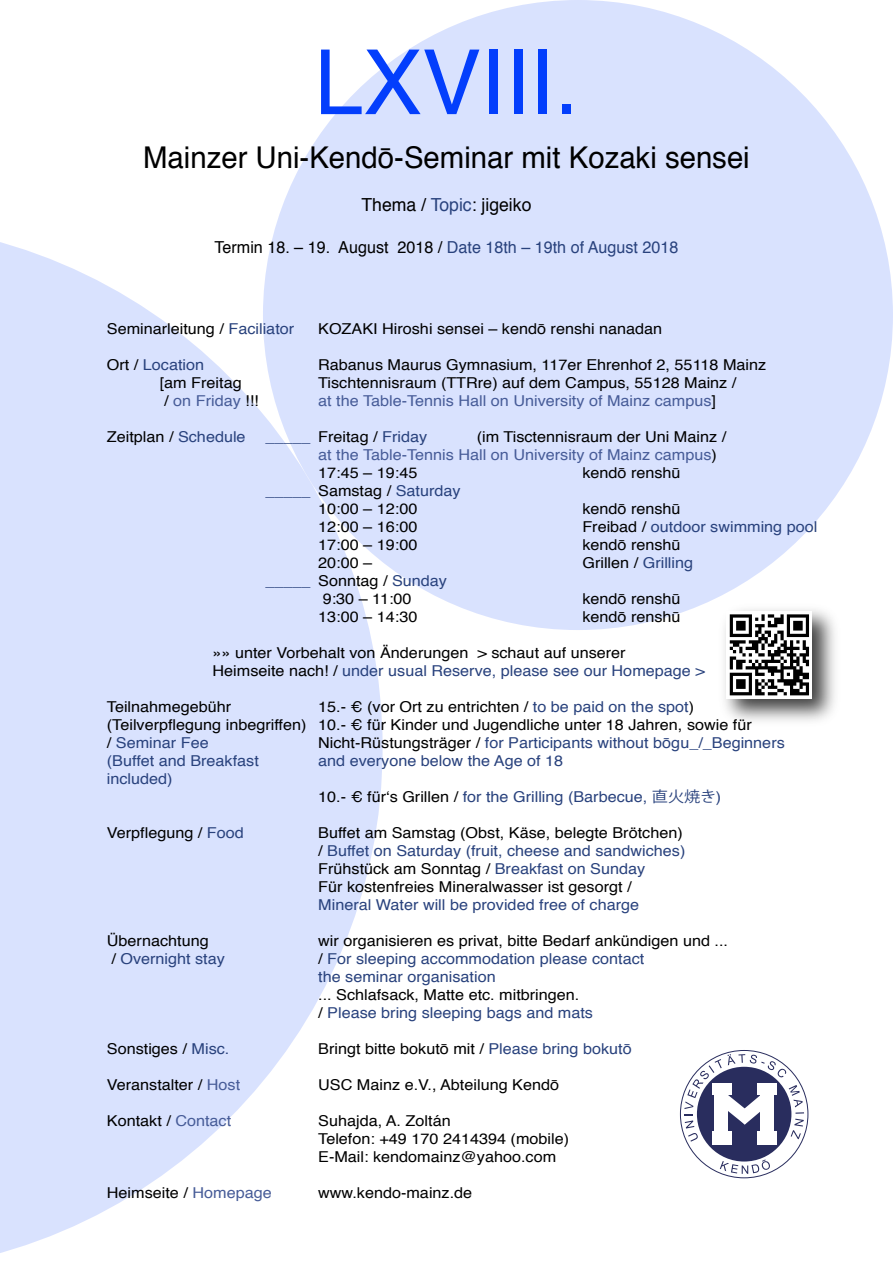
<style>
.page{position:relative;width:893px;height:1263px;background:#fff}
.page>*{position:absolute;margin:0;border:0;box-sizing:border-box;transform-origin:0 0}
.t1{font:90px "Helvetica";color:#033efc}
.t2{font:30px "Helvetica";color:#000}
.t3{font:18px "Helvetica";color:#000}
.t4{font:16.5px "Helvetica";color:#29427d}
.t5{font:15px/18px "Helvetica";color:#000;scale:1.08 1}
.t6{font:15px/18px "Helvetica";color:#29427d;scale:1.08 1}
.t7{font:15px/18px "Helvetica";color:#475c98;scale:1.08 1}
.s1{color:#29427d}
.s2{color:#000}
.s3{font-family:"Koz Go Pro"}
.s4{color:#475c98}
</style>
<div class="page">
<svg style="left:0;top:223px;width:383px;height:1030px;fill:#d9e2fe"></svg>
<div style="left:263px;top:0;width:630px;height:630px;background:#d9e2fe;border-radius:50%"></div>
<img style="left:724px;top:609px;width:111px;height:112px">
<svg style="left:727px;top:611px;width:85px;height:88px"></svg>
<svg style="left:730px;top:614px;width:79px;height:81px"></svg>
<svg style="left:680px;top:1050px;width:128px;height:128px"></svg>
<div style="left:697px;top:1067px;width:94px;height:94px;background:#292d5e;border-radius:50%"></div>
<svg style="left:720px;top:1159px;width:50px;height:15px"></svg>
<div style="left:712px;top:1131px;width:19px;height:13px;background:#fff"></div>
<div style="left:758px;top:1131px;width:19px;height:13px;background:#fff"></div>
<svg style="left:684px;top:1054px;width:120px;height:88px"></svg>
<h1 class="t1" style="left:314px;top:13px;width:266px">LXVIII.</h1>
<h2 class="t2" style="left:143px;top:134px;width:608px">Mainzer Uni-Kendō-Seminar mit Kozaki sensei</h2>
<p class="t3" style="left:361px;top:191px;width:171px">Thema / <span class="s1">Topic</span>: jigeiko</p>
<p class="t4" style="left:214px;top:234px;width:465px"><span class="s2">Termin 18. – 19. August 2018 /</span> Date 18th – 19th of August 2018</p>
<p class="t5" style="left:107px;top:320px;width:175px">Seminarleitung / <span class="s1">Faciliator</span></p>
<p class="t5" style="left:318px;top:320px;width:320px">KOZAKI Hiroshi sensei – kendō renshi nanadan</p>
<p class="t6" style="left:107px;top:356px;width:92px"><span class="s2">Ort /</span> Location</p>
<p class="t5" style="left:318px;top:356px;width:416px">Rabanus Maurus Gymnasium, 117er Ehrenhof 2, 55118 Mainz</p>
<p class="t5" style="left:160px;top:374px;width:77px">[am Freitag</p>
<p class="t5" style="left:318px;top:374px;width:389px">Tischtennisraum (TTRre) auf dem Campus, 55128 Mainz /</p>
<p class="t7" style="left:164px;top:392px;width:89px"><span class="s2">/</span> on Friday <span class="s2">!!!</span></p>
<p class="t7" style="left:318px;top:392px;width:370px">at the Table-Tennis Hall on University of Mainz campus<span class="s2">]</span></p>
<p class="t5" style="left:107px;top:428px;width:130px">Zeitplan / <span class="s1">Schedule</span></p>
<p class="t6" style="left:265px;top:428px;width:151px">_____ <span class="s2">Freitag /</span> Friday</p>
<p class="t7" style="left:318px;top:428px;width:379px;text-indent:158px"><span class="s2">(im Tisctennisraum der Uni Mainz / </span>at the Table-Tennis Hall on University of Mainz campus<span class="s2">)<br>17:45 – 19:45</span></p>
<p class="t5" style="left:582px;top:464px;width:92px">kendō renshū</p>
<p class="t5" style="left:318px;top:482px;width:133px;text-indent:-53px"><span class="s1">_____</span> Samstag / <span class="s1">Saturday<br></span>10:00 – 12:00</p>
<p class="t5" style="left:582px;top:500px;width:92px">kendō renshū</p>
<p class="t5" style="left:318px;top:518px;width:93px">12:00 – 16:00</p>
<p class="t6" style="left:582px;top:518px;width:219px"><span class="s2">Freibad /</span> outdoor swimming pool</p>
<p class="t5" style="left:318px;top:536px;width:93px">17:00 – 19:00</p>
<p class="t5" style="left:582px;top:536px;width:92px">kendō renshū</p>
<p class="t5" style="left:318px;top:554px;width:52px">20:00 –</p>
<p class="t5" style="left:582px;top:554px;width:104px">Grillen / <span class="s1">Grilling</span></p>
<p class="t5" style="left:323px;top:572px;width:117px;text-indent:-57px"><span class="s1">_____</span> Sonntag / <span class="s1">Sunday<br></span>9:30 – 11:00</p>
<p class="t5" style="left:582px;top:590px;width:92px">kendō renshū</p>
<p class="t5" style="left:318px;top:608px;width:93px">13:00 – 14:30</p>
<p class="t5" style="left:582px;top:608px;width:92px">kendō renshū</p>
<p class="t5" style="left:213px;top:644px;width:457px">»» unter Vorbehalt von Änderungen &gt; schaut auf unserer<br>Heimseite nach! / <span class="s1">under usual Reserve, please see our Homepage &gt;</span></p>
<p class="t5" style="left:107px;top:698px;width:117px">Teilnahmegebühr</p>
<p class="t5" style="left:107px;top:698px;width:599px;text-indent:211px">15.- € (vor Ort zu entrichten / <span class="s1">to be paid on the spot</span>) (Teilverpflegung inbegriffen) 10.- € für Kinder und Jugendliche unter 18 Jahren, sowie für / <span class="s1">Seminar Fee</span></p>
<p class="t6" style="left:318px;top:734px;width:433px"><span class="s2">Nicht-Rüstungsträger /</span> for Participants without bōgu_/_Beginners</p>
<p class="t6" style="left:107px;top:752px;width:142px">(Buffet and Breakfast</p>
<p class="t6" style="left:318px;top:752px;width:228px">and everyone below the Age of 18</p>
<p class="t6" style="left:107px;top:770px;width:62px">included)</p>
<p class="t6" style="left:318px;top:788px;width:374px"><span class="s2">10.- € für‘s Grillen /</span> for the Grilling (Barbecue, <span class="s3">直火焼き</span>)</p>
<p class="t5" style="left:107px;top:824px;width:128px">Verpflegung / <span class="s1">Food</span></p>
<p class="t5" style="left:318px;top:824px;width:342px">Buffet am Samstag (Obst, Käse, belegte Brötchen) / <span class="s1">Buffet on Saturday (fruit, cheese and sandwiches)<br></span>Frühstück am Sonntag / <span class="s1">Breakfast on Sunday<br></span>Für kostenfreies Mineralwasser ist gesorgt /</p>
<p class="t6" style="left:318px;top:896px;width:299px">Mineral Water will be provided free of charge</p>
<p class="t5" style="left:107px;top:932px;width:96px">Übernachtung</p>
<p class="t5" style="left:318px;top:932px;width:381px">wir organisieren es privat, bitte Bedarf ankündigen und ...</p>
<p class="t6" style="left:111px;top:950px;width:107px"><span class="s2">/</span> Overnight stay</p>
<p class="t6" style="left:318px;top:950px;width:303px"><span class="s2">/</span> For sleeping accommodation please contact the seminar organisation</p>
<p class="t5" style="left:318px;top:986px;width:256px">... Schlafsack, Matte etc. mitbringen.<br>/ <span class="s1">Please bring sleeping bags and mats</span></p>
<p class="t5" style="left:107px;top:1040px;width:115px">Sonstiges / <span class="s1">Misc.</span></p>
<p class="t5" style="left:318px;top:1040px;width:292px">Bringt bitte bokutō mit / <span class="s1">Please bring bokutō</span></p>
<p class="t5" style="left:107px;top:1076px;width:125px">Veranstalter / <span class="s4">Host</span></p>
<p class="t5" style="left:318px;top:1076px;width:224px">USC Mainz e.V., Abteilung Kendō</p>
<p class="t5" style="left:107px;top:1112px;width:117px">Kontakt / <span class="s4">Contact</span></p>
<p class="t5" style="left:318px;top:1112px;width:234px">Suhajda, A. Zoltán<br>Telefon: +49 170 2414394 (mobile)<br>E-Mail: kendomainz@yahoo.com</p>
<p class="t5" style="left:107px;top:1184px;width:154px">Heimseite / <span class="s4">Homepage</span></p>
<p class="t5" style="left:318px;top:1184px;width:144px">www.kendo-mainz.de</p>
</div>
